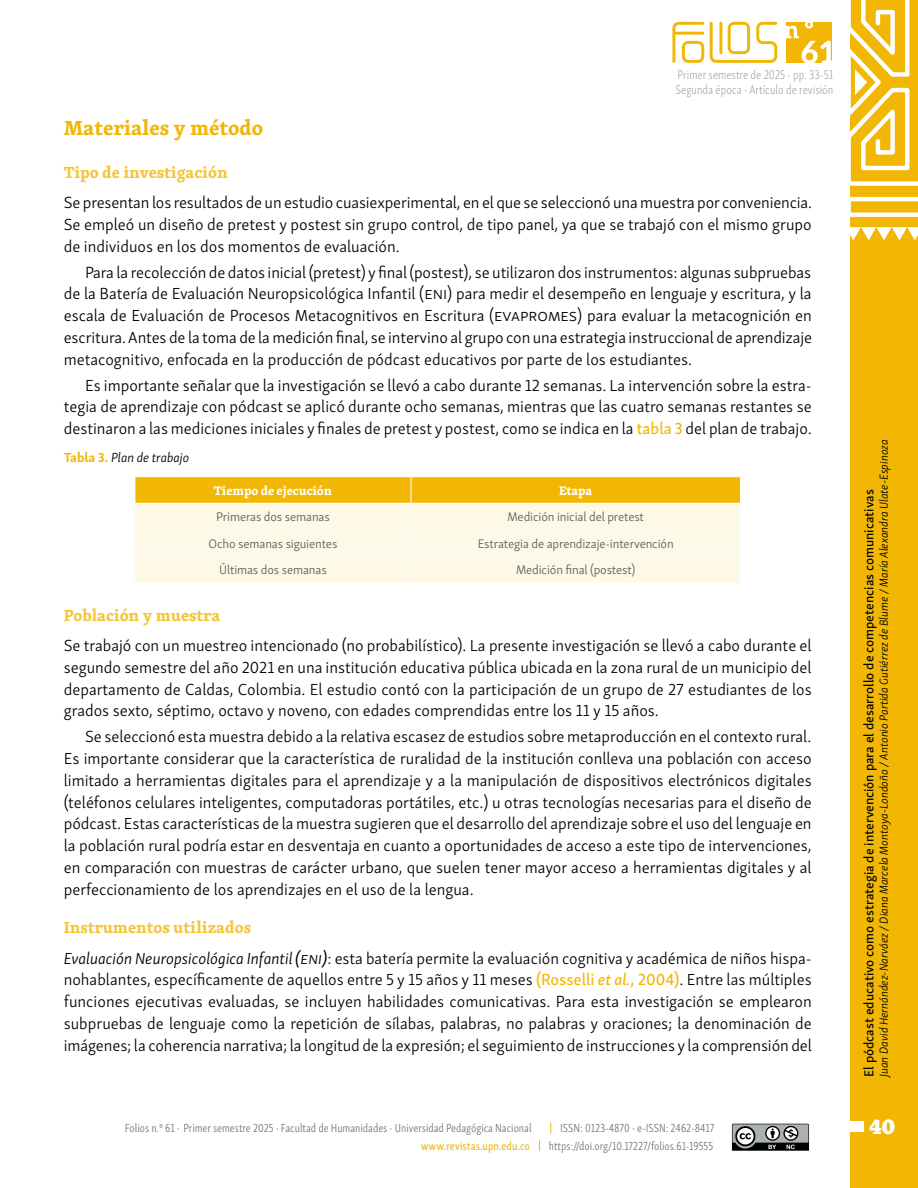
<style>
.page{position:relative;width:918px;height:1188px;background:#fff}
.page>*{position:absolute;margin:0;border:0;box-sizing:border-box;transform-origin:0 0}
.t1{font:800 22.5px "Skolar Latin";color:#fff}
.Subtítulo_1{font:700 21px "Skolar Latin";color:#f2b705}
.Parrafo_sangria{font:300 16.5px/21.8px "Skolar Sans PE";color:#000;text-align:justify}
.Parrafo_inicial{font:300 16.5px/21.8px "Skolar Sans PE";color:#000;text-align:justify}
.Subtítulo_2{font:700 16.5px "Skolar Latin";color:#f5c537}
.t2{font:13.5px "Skolar Sans PE Me";color:#000}
.Titulo_de_tabla_grafica{font:italic 300 13.5px "Skolar Sans PE";color:#000}
.t3{font:12.9px/15.5px "Skolar Sans Latn Cp El";color:#939598}
.Texto_tabla{font:300 12.75px "Skolar Sans PE";letter-spacing:-.01em;color:#58595b}
.Txt_encabezado_tabla_blanco{font:700 12.75px "Skolar Latin";letter-spacing:-.01em;color:#fff}
.t4{font:300 12px "Skolar Sans Latn Cp";color:#6d6e71}
.t5{font:italic 300 12px "Skolar Sans PE";color:#000}
.t6{font:12px "Skolar Sans Latn Cp Me";color:#f2b705}
.s1{font-family:"Skolar Sans PE Me";font-weight:400;color:#f2b705}
.s2{font-weight:700;font-style:normal;color:#f2b705}
.s3{font-style:italic}
.s4{font-weight:400;font-style:italic}
.s5{font-family:"Skolar Sans PE Me It";font-weight:400;color:#f2b705}
</style>
<div class="page">
<div style="left:850px;top:0;width:68px;height:1188px;background:#f2b705"></div>
<svg style="left:850px;top:0;width:68px;height:241px"></svg>
<svg style="left:672px;top:22px;width:32px;height:41px"></svg>
<svg style="left:710px;top:22px;width:67px;height:41px"></svg>
<svg style="left:732px;top:1124px;width:77px;height:27px;background:#737774"></svg>
<div style="left:849px;top:1121px;width:14px;height:11px;background:#fff"></div>
<svg style="left:786px;top:22px;width:46px;height:41px"></svg>
<svg style="left:135px;top:477px;width:606px;height:106px;background:#fbe8b0"></svg>
<p class="t3" style="left:676px;top:66px;width:159px">Primer semestre de 2025 ▪ pp. 33-51<br>Segunda época ▪ Artículo de revisión</p>
<p class="Subtítulo_1" style="left:64px;top:111px;width:201px">Materiales y método</p>
<p class="Subtítulo_2" style="left:64px;top:159px;width:165px">Tipo de investigación</p>
<p class="Parrafo_inicial" style="left:64px;top:190px;width:750px">Se presentan los resultados de un estudio cuasiexperimental, en el que se seleccionó una muestra por conveniencia.<br>Se empleó un diseño de pretest y postest sin grupo control, de tipo panel, ya que se trabajó con el mismo grupo de individuos en los dos momentos de evaluación.</p>
<p class="Parrafo_sangria" style="left:64px;top:260px;width:750px;text-indent:21px">Para la recolección de datos inicial (pretest) y final (postest), se utilizaron dos instrumentos: algunas subpruebas de la Batería de Evaluación Neuropsicológica Infantil (eni) para medir el desempeño en lenguaje y escritura, y la escala de Evaluación de Procesos Metacognitivos en Escritura (evapromes) para evaluar la metacognición en escritura. Antes de la toma de la medición final, se intervino al grupo con una estrategia instruccional de aprendizaje metacognitivo, enfocada en la producción de pódcast educativos por parte de los estudiantes.</p>
<p class="Parrafo_sangria" style="left:64px;top:373px;width:749px;text-indent:21px">Es importante señalar que la investigación se llevó a cabo durante 12 semanas. La intervención sobre la estra&shy;tegia de aprendizaje con pódcast se aplicó durante ocho semanas, mientras que las cuatro semanas restantes se destinaron a las mediciones iniciales y finales de pretest y postest, como se indica en la <span class="s1">tabla 3</span> del plan de trabajo.</p>
<p class="Titulo_de_tabla_grafica" style="left:64px;top:447px;width:127px"><span class="s2">Tabla 3.</span> Plan de trabajo</p>
<p class="Txt_encabezado_tabla_blanco" style="left:214px;top:480px;width:120px">Tiempo de ejecución</p>
<p class="Txt_encabezado_tabla_blanco" style="left:559px;top:480px;width:35px">Etapa</p>
<p class="Texto_tabla" style="left:216px;top:508px;width:115px">Primeras dos semanas</p>
<p class="Texto_tabla" style="left:507px;top:508px;width:138px">Medición inicial del pretest</p>
<p class="Texto_tabla" style="left:209px;top:534px;width:130px">Ocho semanas siguientes</p>
<p class="Texto_tabla" style="left:478px;top:534px;width:198px">Estrategia de aprendizaje-intervención</p>
<p class="Texto_tabla" style="left:219px;top:561px;width:109px">Últimas dos semanas</p>
<p class="Texto_tabla" style="left:516px;top:561px;width:121px">Medición final (postest)</p>
<p class="Subtítulo_2" style="left:64px;top:602px;width:158px">Población y muestra</p>
<p class="Parrafo_inicial" style="left:64px;top:633px;width:749px">Se trabajó con un muestreo intencionado (no probabilístico). La presente investigación se llevó a cabo durante el segundo semestre del año 2021 en una institución educativa pública ubicada en la zona rural de un municipio del departamento de Caldas, Colombia. El estudio contó con la participación de un grupo de 27 estudiantes de los grados sexto, séptimo, octavo y noveno, con edades comprendidas entre los 11 y 15 años.</p>
<p class="Parrafo_sangria" style="left:64px;top:725px;width:749px;text-indent:21px">Se seleccionó esta muestra debido a la relativa escasez de estudios sobre metaproducción en el contexto rural.<br>Es importante considerar que la característica de ruralidad de la institución conlleva una población con acceso limitado a herramientas digitales para el aprendizaje y a la manipulación de dispositivos electrónicos digitales (teléfonos celulares inteligentes, computadoras portátiles, etc.) u otras tecnologías necesarias para el diseño de pódcast. Estas características de la muestra sugieren que el desarrollo del aprendizaje sobre el uso del lenguaje en la población rural podría estar en desventaja en cuanto a oportunidades de acceso a este tipo de intervenciones, en comparación con muestras de carácter urbano, que suelen tener mayor acceso a herramientas digitales y al perfeccionamiento de los aprendizajes en el uso de la lengua.</p>
<p class="Subtítulo_2" style="left:64px;top:915px;width:189px">Instrumentos utilizados</p>
<p class="Parrafo_inicial" style="left:64px;top:946px;width:750px"><span class="s3">Evaluación Neuropsicológica Infantil</span> <span class="s4">(</span><span class="s3">eni</span><span class="s4">)</span>: esta batería permite la evaluación cognitiva y académica de niños hispa&shy;nohablantes, específicamente de aquellos entre 5 y 15 años y 11 meses <span class="s1">(Rosselli</span> <span class="s5">et al.</span><span class="s1">, 2004)</span>. Entre las múltiples funciones ejecutivas evaluadas, se incluyen habilidades comunicativas. Para esta investigación se emplearon subpruebas de lenguaje como la repetición de sílabas, palabras, no palabras y oraciones; la denominación de imágenes; la coherencia narrativa; la longitud de la expresión; el seguimiento de instrucciones y la comprensión del</p>
<p class="t5" style="left:875px;top:1077px;width:639px;rotate:-90deg">Juan David Hernández-Narváez / Diana Marcela Montoya-Londoño / Antonio Partida Gutiérrez de Blume / María Alexandra Ulate-Espinoza</p>
<p class="t2" style="left:858px;top:1077px;width:589px;rotate:-90deg">El pódcast educativo como estrategia de intervención para el desarrollo de competencias comunicativas</p>
<p class="t4" style="left:125px;top:1119px;width:408px">Folios n.º 61 ▪ Primer semestre 2025 ▪ Facultad de Humanidades ▪ Universidad Pedagógica Nacional</p>
<p class="t4" style="left:560px;top:1119px;width:156px">ISSN: 0123-4870 ▪ e-ISSN: 2462-8417</p>
<h1 class="t1" style="left:869px;top:1107px;width:28px">40</h1>
<p class="t6" style="left:421px;top:1136px;width:111px">www.revistas.upn.edu.co</p>
<p class="t4" style="left:549px;top:1137px;width:166px">https://doi.org/10.17227/folios.61-19555</p>
</div>
